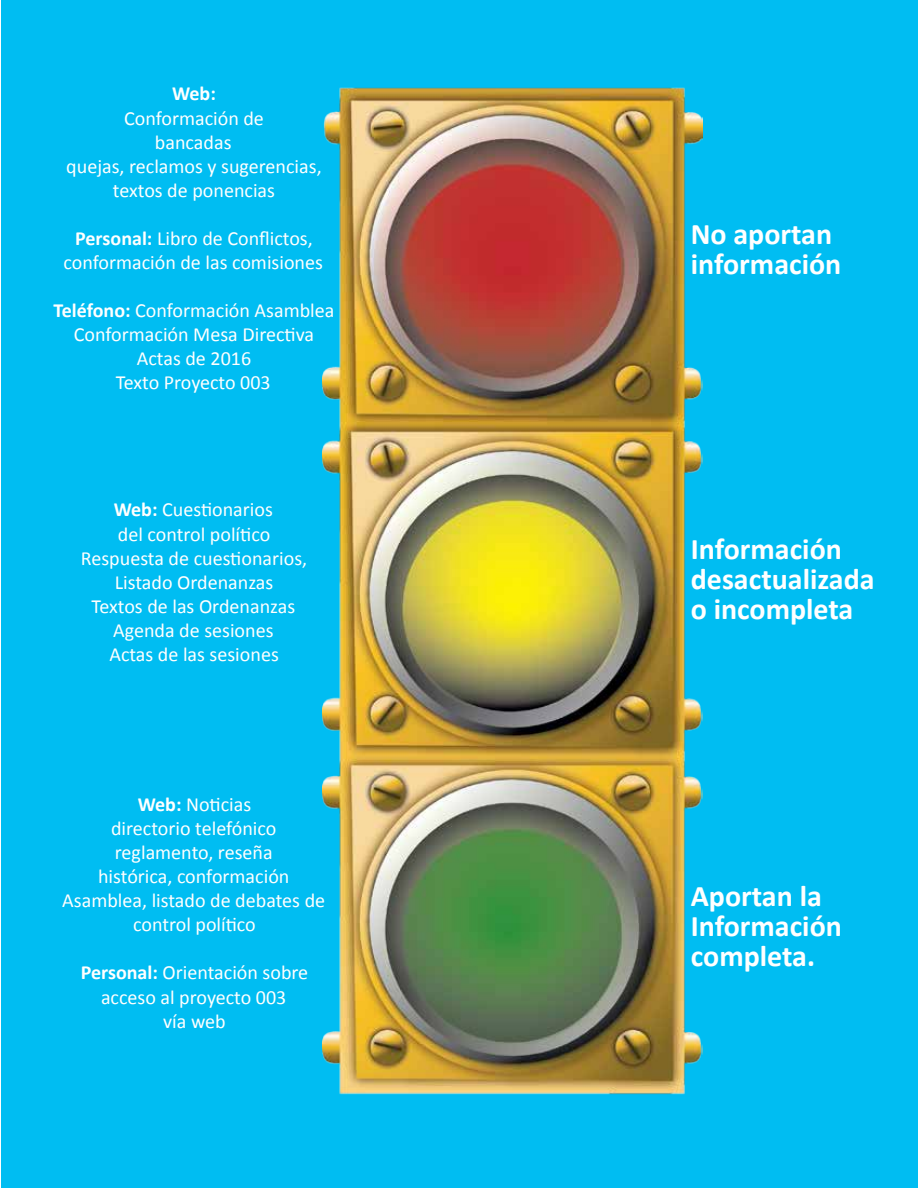
<style>
.page{position:relative;width:918px;height:1188px;background:#fff}
.page>*{position:absolute;margin:0;border:0;box-sizing:border-box;transform-origin:0 0}
.t1{font:700 30px/30px "Calibri";color:#fff}
.t2{font:20.1px/24.2px "Calibri";color:#fff;text-align:center}
.t3{font:700 20.1px "Calibri";color:#fff}
.s1{font-weight:700}
</style>
<div class="page">
<div style="left:1px;top:0;width:917px;height:1188px;background:#00bdf2"></div>
<img style="left:323px;top:87px;width:379px;height:1008px">
<p class="t3" style="left:172px;top:81px;width:45px">Web:</p>
<p class="t2" style="left:66px;top:106px;width:257px">Conformación de<br>bancadas<br>quejas, reclamos y sugerencias, textos de ponencias</p>
<p class="t2" style="left:63px;top:226px;width:261px"><span class="s1">Personal:</span> Libro de Conflictos, conformación de las comisiones</p>
<p class="t2" style="left:54px;top:299px;width:282px"><span class="s1">Teléfono:</span> Conformación Asamblea<br>Conformación Mesa Directiva<br>Actas de 2016<br>Texto Proyecto 003</p>
<p class="t2" style="left:81px;top:498px;width:228px"><span class="s1">Web:</span> Cuestionarios<br>del control político<br>Respuesta de cuestionarios,<br>Listado Ordenanzas<br>Textos de las Ordenanzas<br>Agenda de sesiones<br>Actas de las sesiones</p>
<p class="t2" style="left:62px;top:792px;width:264px"><span class="s1">Web:</span> Noticias<br>directorio telefónico reglamento, reseña<br>histórica, conformación<br>Asamblea, listado de debates de control político</p>
<p class="t2" style="left:81px;top:961px;width:229px"><span class="s1">Personal:</span> Orientación sobre acceso al proyecto 003<br>vía web</p>
<h1 class="t1" style="left:691px;top:219px;width:152px">No aportan información</h1>
<h1 class="t1" style="left:691px;top:534px;width:185px">Información desactualizada o incompleta</h1>
<h1 class="t1" style="left:691px;top:881px;width:153px">Aportan la<br>Información completa.</h1>
</div>
